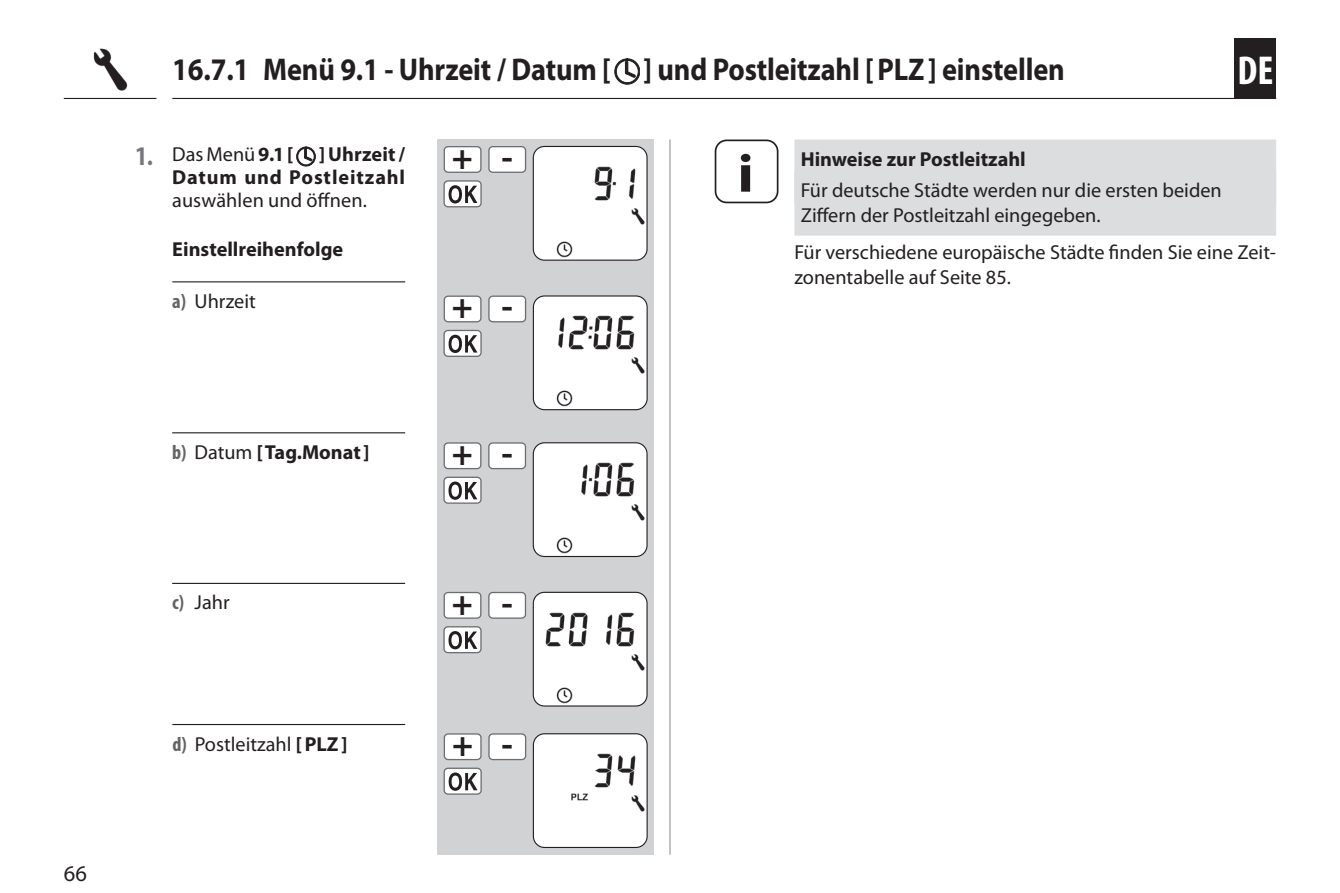
<style>
.page{position:relative;width:1340px;height:893px;background:#fff}
.page>*{position:absolute;margin:0;border:0;box-sizing:border-box;transform-origin:0 0}
.INFO-Icon{font:700 54px "Myriad Pro";color:#231f20;scale:1.1 1}
.t1{font:700 condensed 40.5px "Myriad Pro";color:#fff}
.t2{font:700 35.32px "Myriad Pro";color:#231f20}
.t3{font:700 31.5px "Myriad Pro";letter-spacing:-.005em;color:#231f20;scale:.9 1}
.t4{font:22.5px "Myriad Pro";color:#231f20}
.Nützliche_Infos_-_DE{font:20.25px/24.3px "Myriad Pro";color:#231f20}
.Nützliche_Infos_-_DE-2{font:700 20.25px/22.9px "Myriad Pro";color:#231f20;text-align:justify}
.Fließtext_-_DE{font:20.25px/24.3px "Myriad Pro";color:#231f20}
.Untertitel_-_DE{font:700 20.25px "Myriad Pro";color:#231f20}
.s1{font-stretch:condensed;font-size:27px;color:#76787b}
.s2{font-weight:400}
.s3{font-weight:700;font-stretch:condensed;color:#636366}
.s4{font-stretch:condensed;color:#636366}
.s5{font-weight:700}
</style>
<div class="page">
<hr style="left:172px;top:98px;width:1104px;height:1px;background:#231f20">
<hr style="left:64px;top:98px;width:92px;height:1px;background:#231f20">
<hr style="left:669px;top:140px;width:1px;height:715px;background:#939598">
<div style="left:437px;top:140px;width:217px;height:715px;background:#d1d2d4"></div>
<div style="left:1234px;top:38px;width:42px;height:61px;background:#231f20"></div>
<img style="left:93px;top:48px;width:35px;height:42px">
<svg style="left:614px;top:59px;width:26px;height:25px"></svg>
<svg style="left:296px;top:147px;width:19px;height:19px"></svg>
<img style="left:533px;top:146px;width:114px;height:114px">
<div style="left:533px;top:146px;width:114px;height:115px;border:1px solid #231f20;border-radius:11px"></div>
<div style="left:444px;top:147px;width:37px;height:25px;background:#fff;border-radius:4px"></div>
<div style="left:443px;top:146px;width:38px;height:27px;border:1px solid #6c6d70;border-radius:4px"></div>
<div style="left:489px;top:147px;width:36px;height:25px;background:#fff;border-radius:4px"></div>
<div style="left:488px;top:146px;width:38px;height:27px;border:1px solid #6c6d70;border-radius:4px"></div>
<div style="left:444px;top:181px;width:37px;height:26px;background:#fff;border-radius:4px"></div>
<div style="left:443px;top:180px;width:38px;height:27px;border:1px solid #6c6d70;border-radius:4px"></div>
<svg style="left:448px;top:185px;width:29px;height:18px"></svg>
<img style="left:533px;top:296px;width:114px;height:114px">
<div style="left:533px;top:295px;width:114px;height:115px;border:1px solid #231f20;border-radius:11px"></div>
<img style="left:533px;top:443px;width:114px;height:113px">
<div style="left:533px;top:442px;width:114px;height:115px;border:1px solid #231f20;border-radius:11px"></div>
<img style="left:533px;top:592px;width:114px;height:114px">
<div style="left:533px;top:592px;width:114px;height:115px;border:1px solid #231f20;border-radius:11px"></div>
<hr style="left:172px;top:281px;width:233px;height:1px;background:#231f20">
<hr style="left:172px;top:432px;width:233px;height:1px;background:#231f20">
<hr style="left:172px;top:583px;width:233px;height:1px;background:#231f20">
<div style="left:444px;top:296px;width:37px;height:26px;background:#fff;border-radius:4px"></div>
<div style="left:443px;top:296px;width:38px;height:26px;border:1px solid #6c6d70;border-radius:4px"></div>
<div style="left:489px;top:296px;width:36px;height:26px;background:#fff;border-radius:4px"></div>
<div style="left:488px;top:296px;width:38px;height:26px;border:1px solid #6c6d70;border-radius:4px"></div>
<div style="left:444px;top:330px;width:37px;height:26px;background:#fff;border-radius:4px"></div>
<div style="left:443px;top:330px;width:38px;height:27px;border:1px solid #6c6d70;border-radius:4px"></div>
<svg style="left:448px;top:335px;width:29px;height:18px"></svg>
<div style="left:444px;top:443px;width:37px;height:26px;background:#fff;border-radius:4px"></div>
<div style="left:443px;top:442px;width:38px;height:27px;border:1px solid #6c6d70;border-radius:4px"></div>
<div style="left:489px;top:443px;width:36px;height:26px;background:#fff;border-radius:4px"></div>
<div style="left:488px;top:442px;width:38px;height:27px;border:1px solid #6c6d70;border-radius:4px"></div>
<div style="left:444px;top:477px;width:37px;height:26px;background:#fff;border-radius:4px"></div>
<div style="left:443px;top:477px;width:38px;height:27px;border:1px solid #6c6d70;border-radius:4px"></div>
<svg style="left:448px;top:481px;width:29px;height:19px"></svg>
<div style="left:444px;top:592px;width:37px;height:26px;background:#fff;border-radius:4px"></div>
<div style="left:443px;top:592px;width:38px;height:27px;border:1px solid #6c6d70;border-radius:4px"></div>
<div style="left:489px;top:592px;width:36px;height:26px;background:#fff;border-radius:4px"></div>
<div style="left:488px;top:592px;width:38px;height:27px;border:1px solid #6c6d70;border-radius:4px"></div>
<div style="left:444px;top:627px;width:37px;height:26px;background:#fff;border-radius:4px"></div>
<div style="left:443px;top:626px;width:38px;height:27px;border:1px solid #6c6d70;border-radius:4px"></div>
<svg style="left:448px;top:631px;width:29px;height:18px"></svg>
<img style="left:533px;top:734px;width:114px;height:113px">
<div style="left:533px;top:733px;width:114px;height:115px;border:1px solid #231f20;border-radius:11px"></div>
<div style="left:444px;top:734px;width:37px;height:25px;background:#fff;border-radius:4px"></div>
<div style="left:444px;top:733px;width:37px;height:27px;border:1px solid #6c6d70;border-radius:4px"></div>
<div style="left:489px;top:734px;width:36px;height:25px;background:#fff;border-radius:4px"></div>
<div style="left:488px;top:733px;width:38px;height:27px;border:1px solid #6c6d70;border-radius:4px"></div>
<div style="left:444px;top:768px;width:37px;height:26px;background:#fff;border-radius:4px"></div>
<div style="left:443px;top:768px;width:39px;height:27px;border:1px solid #6c6d70;border-radius:4px"></div>
<svg style="left:448px;top:772px;width:29px;height:19px"></svg>
<hr style="left:172px;top:724px;width:233px;height:1px;background:#231f20">
<div style="left:794px;top:140px;width:482px;height:64px;background:#dcdddf"></div>
<div style="left:794px;top:171px;width:482px;height:65px;background:#dcdddf"></div>
<div style="left:714px;top:140px;width:64px;height:63px;border:2px solid #231f20;border-radius:11px"></div>
<p class="t3" style="left:172px;top:52px;width:993px">16.7.1 Menü 9.1 - Uhrzeit / Datum [ ] und Postleitzahl [PLZ] einstellen</p>
<h2 class="t1" style="left:1237px;top:48px;width:37px">DE</h2>
<p class="Nützliche_Infos_-_DE-2" style="left:172px;top:143px;width:234px;text-indent:-37px"><span class="s1">1.</span> <span class="s2">Das Menü</span> 9.1 [ ]Uhrzeit / Datum und Postleitzahl <span class="s2">auswählen und öffnen.</span></p>
<p class="t2" style="left:452px;top:134px;width:23px">+</p>
<p class="t2" style="left:501px;top:134px;width:13px">-</p>
<p class="Untertitel_-_DE" style="left:172px;top:238px;width:172px">Einstellreihenfolge</p>
<p class="Nützliche_Infos_-_DE" style="left:172px;top:289px;width:85px"><span class="s3">a)</span> Uhrzeit</p>
<p class="Nützliche_Infos_-_DE-2" style="left:172px;top:441px;width:199px"><span class="s4">b)</span> <span class="s2">Datum</span> [Tag.Monat]</p>
<p class="t2" style="left:452px;top:283px;width:23px">+</p>
<p class="t2" style="left:501px;top:283px;width:13px">-</p>
<p class="t2" style="left:452px;top:430px;width:23px">+</p>
<p class="t2" style="left:501px;top:430px;width:13px">-</p>
<p class="INFO-Icon" style="left:737px;top:143px;width:16px">i</p>
<p class="Nützliche_Infos_-_DE-2" style="left:800px;top:148px;width:226px">Hinweise zur Postleitzahl</p>
<p class="Nützliche_Infos_-_DE" style="left:800px;top:179px;width:422px">Für deutsche Städte werden nur die ersten beiden<br>Ziffern der Postleitzahl eingegeben.</p>
<p class="Fließtext_-_DE" style="left:794px;top:241px;width:483px">Für verschiedene europäische Städte finden Sie eine Zeit&shy;zonentabelle auf Seite 85.</p>
<p class="t4" style="left:64px;top:861px;width:25px">66</p>
<p class="Nützliche_Infos_-_DE" style="left:172px;top:591px;width:59px"><span class="s3">c)</span> Jahr</p>
<p class="t2" style="left:452px;top:580px;width:23px">+</p>
<p class="t2" style="left:501px;top:580px;width:13px">-</p>
<p class="Nützliche_Infos_-_DE" style="left:172px;top:732px;width:177px"><span class="s3">d)</span> Postleitzahl <span class="s5">[PLZ]</span></p>
<p class="t2" style="left:452px;top:721px;width:23px">+</p>
<p class="t2" style="left:501px;top:721px;width:13px">-</p>
</div>
